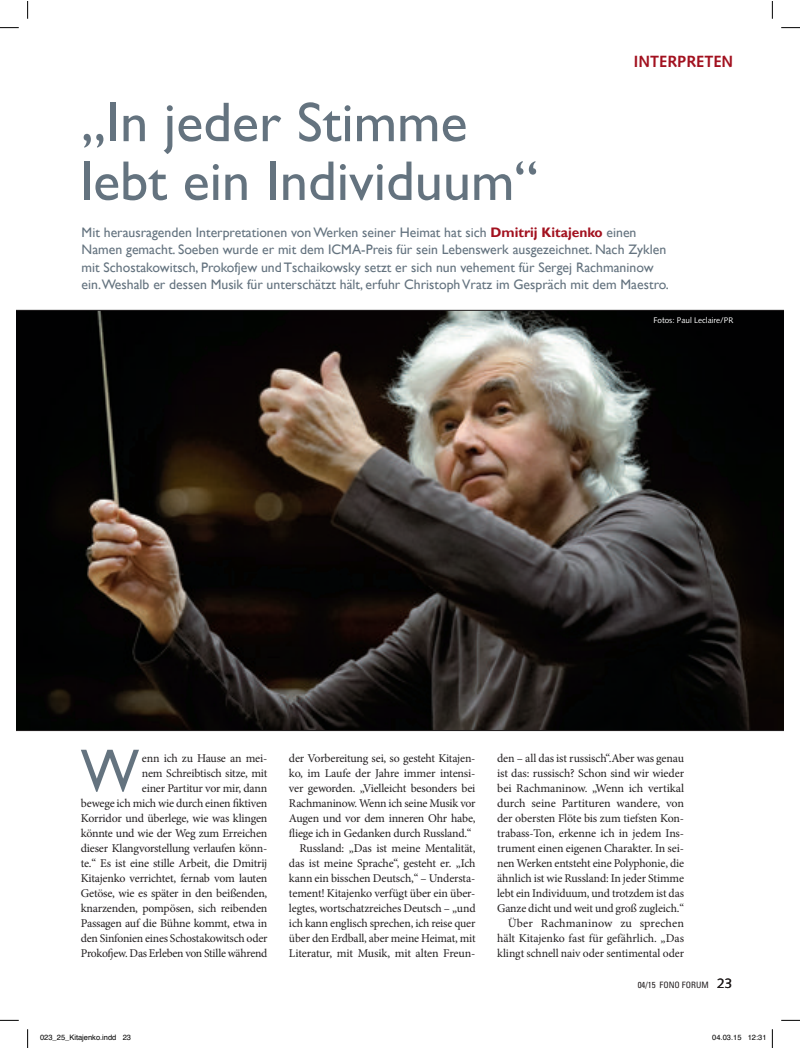
<style>
.page{position:relative;width:800px;height:1048px;background:#fff}
.page>*{position:absolute;margin:0;border:0;box-sizing:border-box;transform-origin:0 0}
.t1{font:61.5px "Gill Sans";color:#64737f;scale:.91 1}
.t2{font:56.25px/58.8px "Gill Sans";color:#64737f}
.t3{font:700 16.25px "Syntax";color:#a2111f}
.t4{font:13.75px/17.5px "Gill Sans";color:#64737f}
.t5{font:11.88px/15px "Minion Pro";letter-spacing:-.015em;color:#231f20;text-align:right}
.t6{font:condensed 8.75px "Univers LT Std";color:#231f20}
.t7{font:8.12px "Syntax";color:#fff}
.t8{font:7.5px "Helvetica";color:#000}
.s1{font-weight:700;color:#a2111f}
.s2{font-family:"Syntax";font-stretch:normal;font-size:13.75px}
</style>
<div class="page">
<img style="left:17px;top:310px;width:765px;height:420px">
<svg style="left:0;top:27px;width:19px;height:1px"></svg>
<svg style="left:781px;top:27px;width:18px;height:1px"></svg>
<svg style="left:0;top:1019px;width:19px;height:2px"></svg>
<svg style="left:781px;top:1019px;width:18px;height:2px"></svg>
<svg style="left:27px;top:1px;width:1px;height:18px"></svg>
<svg style="left:27px;top:1029px;width:1px;height:18px"></svg>
<svg style="left:771px;top:1px;width:1px;height:18px"></svg>
<svg style="left:771px;top:1029px;width:1px;height:18px"></svg>
<h3 class="t3" style="left:633px;top:52px;width:101px">INTERPRETEN</h3>
<h2 class="t2" style="left:81px;top:92px;width:459px">„In jeder Stimme lebt ein Individuum“</h2>
<p class="t4" style="left:82px;top:223px;width:588px">Mit herausragenden Interpretationen von Werken seiner Heimat hat sich <span class="s1">Dmitrij Kitajenko</span> einen Namen gemacht. Soeben wurde er mit dem ICMA-Preis für sein Lebenswerk ausgezeichnet. Nach Zyklen mit Schostakowitsch, Prokofjew und Tschaikowsky setzt er sich nun vehement für Sergej Rachmaninow ein.Weshalb er dessen Musik für unterschätzt hält, erfuhr Christoph Vratz im Gespräch mit dem Maestro.</p>
<p class="t7" style="left:653px;top:315px;width:81px">Fotos: Paul Leclaire/PR</p>
<h1 class="t1" style="left:81px;top:734px;width:65px">W</h1>
<p class="t5" style="left:81px;top:750px;width:188px">enn ich zu Hause an mei-<br>nem Schreibtisch sitze, mit<br>einer Partitur vor mir, dann<br>bewege ich mich wie durch einen fiktiven Korridor und überlege, wie was klingen könnte und wie der Weg zum Erreichen dieser Klangvorstellung verlaufen könn&shy;te.“ Es ist eine stille Arbeit, die Dmitrij Kitajenko verrichtet, fernab vom lauten Getöse, wie es später in den beißenden, knarzenden, pompösen, sich reibenden Passagen auf die Bühne kommt, etwa in den Sinfonien eines Schostakowitsch oder Prokofjew. Das Erleben von Stille während</p>
<p class="t5" style="left:289px;top:750px;width:188px">der Vorbereitung sei, so gesteht Kitajen-</p>
<p class="t5" style="left:289px;top:765px;width:188px">ko, im Laufe der Jahre immer intensi-</p>
<p class="t5" style="left:289px;top:780px;width:188px">ver geworden. „Vielleicht besonders bei</p>
<p class="t5" style="left:289px;top:795px;width:188px">Rachmaninow. Wenn ich seine Musik vor</p>
<p class="t5" style="left:289px;top:810px;width:188px">Augen und vor dem inneren Ohr habe,</p>
<p class="t5" style="left:289px;top:825px;width:184px">fliege ich in Gedanken durch Russland.“</p>
<p class="t5" style="left:299px;top:840px;width:177px">Russland: „Das ist meine Mentalität,</p>
<p class="t5" style="left:289px;top:855px;width:188px">das ist meine Sprache“, gesteht er. „Ich</p>
<p class="t5" style="left:289px;top:870px;width:188px">kann ein bisschen Deutsch,“ – Understa-</p>
<p class="t5" style="left:289px;top:885px;width:188px">tement! Kitajenko verfügt über ein über-</p>
<p class="t5" style="left:289px;top:900px;width:188px">legtes, wortschatzreiches Deutsch – „und</p>
<p class="t5" style="left:289px;top:915px;width:188px">ich kann englisch sprechen, ich reise quer</p>
<p class="t5" style="left:289px;top:930px;width:188px">über den Erdball, aber meine Heimat, mit</p>
<p class="t5" style="left:289px;top:945px;width:188px">Literatur, mit Musik, mit alten Freun-</p>
<p class="t5" style="left:497px;top:750px;width:188px">den – all das ist russisch“.Aber was genau ist das: russisch? Schon sind wir wieder bei Rachmaninow. „Wenn ich vertikal durch seine Partituren wandere, von der obersten Flöte bis zum tiefsten Kon&shy;trabass-Ton, erkenne ich in jedem Ins&shy;trument einen eigenen Charakter. In sei&shy;nen Werken entsteht eine Polyphonie, die ähnlich ist wie Russland: In jeder Stimme lebt ein Individuum, und trotzdem ist das Ganze dicht und weit und groß zugleich.“ Über Rachmaninow zu sprechen hält Kitajenko fast für gefährlich. „Das klingt schnell naiv oder sentimental oder</p>
<p class="t6" style="left:637px;top:979px;width:96px">04/15 FONO FORUM <span class="s2">23</span></p>
<p class="t8" style="left:40px;top:1034px;width:92px">023_25_Kitajenko.indd 23</p>
<p class="t8" style="left:712px;top:1034px;width:56px">04.03.15 12:31</p>
</div>
